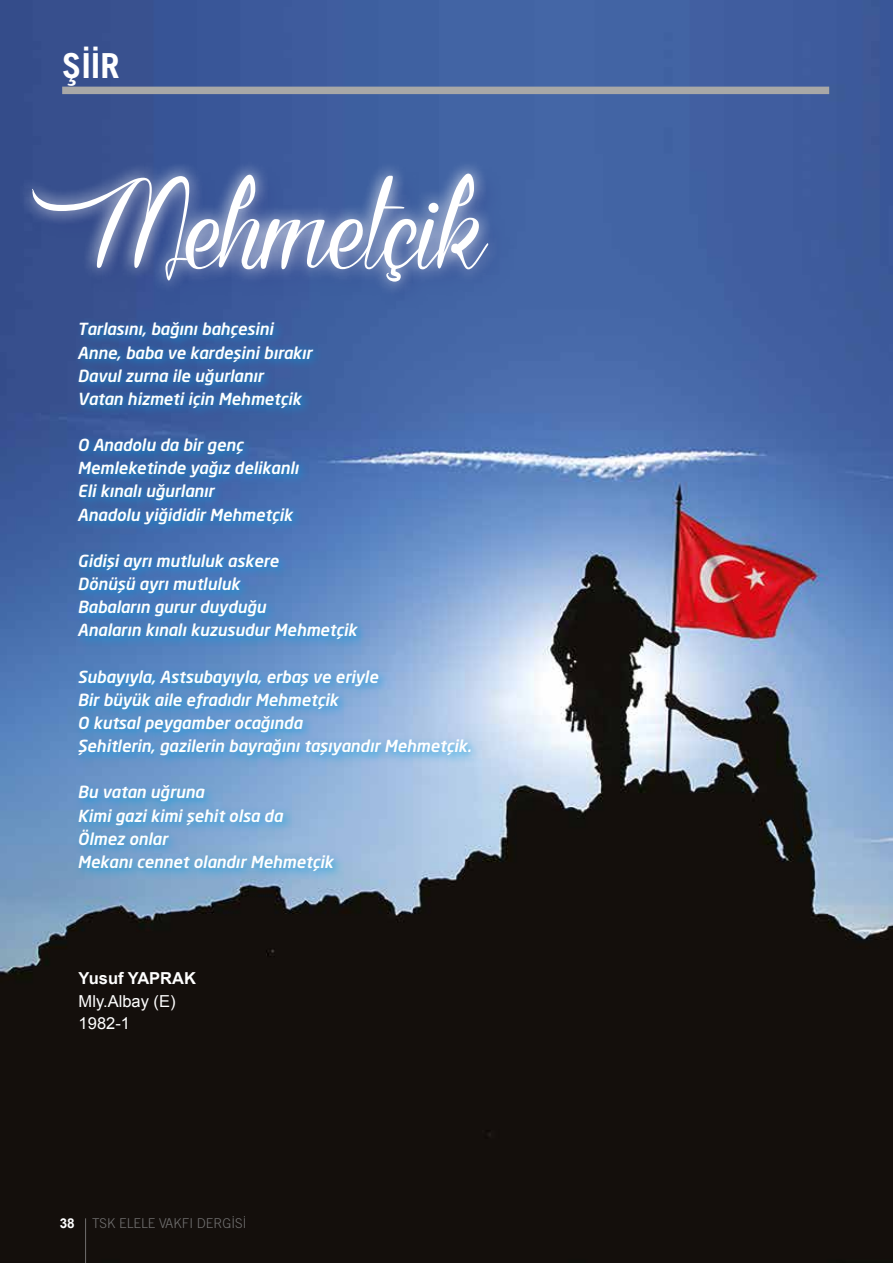
<style>
.page{position:relative;width:893px;height:1263px;background:#fff}
.page>*{position:absolute;margin:0;border:0;box-sizing:border-box;transform-origin:0 0}
.t1{font:180px "Karineaimeles Chocolats";color:#fff}
.t2{font:700 34.5px "Trade Gothic LT";color:#fff}
.t3{font:16.5px/23.1px "Neo Sans Medium Italic TR";letter-spacing:-.005em;color:#fff}
.t4{font:16.5px/22.2px "Arial";color:#fff}
.t5{font:700 16.5px "Arial";color:#fff}
.t6{font:300 13.5px "Trade Gothic LT";color:#706f6f}
.t7{font:700 13.5px "Arial";color:#fff}
</style>
<div class="page">
<img style="left:0;top:0;width:893px;height:1263px">
<div style="left:73px;top:317px;width:409px;height:566px;background:#009fe3;opacity:.75"></div>
<div style="left:25px;top:166px;width:490px;height:143px;background:#283583;opacity:.55"></div>
<div style="left:18px;top:159px;width:484px;height:138px;background:#fff;opacity:.95"></div>
<div style="left:62px;top:87px;width:767px;height:7px;background:#a8a8a7"></div>
<hr style="left:85px;top:1218px;width:1px;height:45px;background:#706f6f">
<h2 class="t2" style="left:62px;top:44px;width:59px">ŞİİR</h2>
<h1 class="t1" style="left:65px;top:100px;width:421px">Mehmetçik</h1>
<p class="t3" style="left:78px;top:317px;width:236px">Tarlasını, bağını bahçesini<br>Anne, baba ve kardeşini bırakır<br>Davul zurna ile uğurlanır<br>Vatan hizmeti için Mehmetçik</p>
<p class="t3" style="left:78px;top:433px;width:222px">O Anadolu da bir genç<br>Memleketinde yağız delikanlı<br>Eli kınalı uğurlanır<br>Anadolu yiğididir Mehmetçik</p>
<p class="t3" style="left:78px;top:549px;width:281px">Gidişi ayrı mutluluk askere<br>Dönüşü ayrı mutluluk<br>Babaların gurur duyduğu<br>Anaların kınalı kuzusudur Mehmetçik</p>
<p class="t3" style="left:78px;top:665px;width:395px">Subayıyla, Astsubayıyla, erbaş ve eriyle<br>Bir büyük aile efradıdır Mehmetçik<br>O kutsal peygamber ocağında<br>Şehitlerin, gazilerin bayrağını taşıyandır Mehmetçik.</p>
<p class="t3" style="left:78px;top:780px;width:257px">Bu vatan uğruna<br>Kimi gazi kimi şehit olsa da<br>Ölmez onlar<br>Mekanı cennet olandır Mehmetçik</p>
<p class="t5" style="left:79px;top:968px;width:119px">Yusuf YAPRAK</p>
<p class="t4" style="left:79px;top:990px;width:98px">Mly.Albay (E)<br>1982-1</p>
<p class="t7" style="left:60px;top:1214px;width:17px">38</p>
<p class="t6" style="left:92px;top:1215px;width:156px">TSK ELELE VAKFI DERGİSİ</p>
</div>
